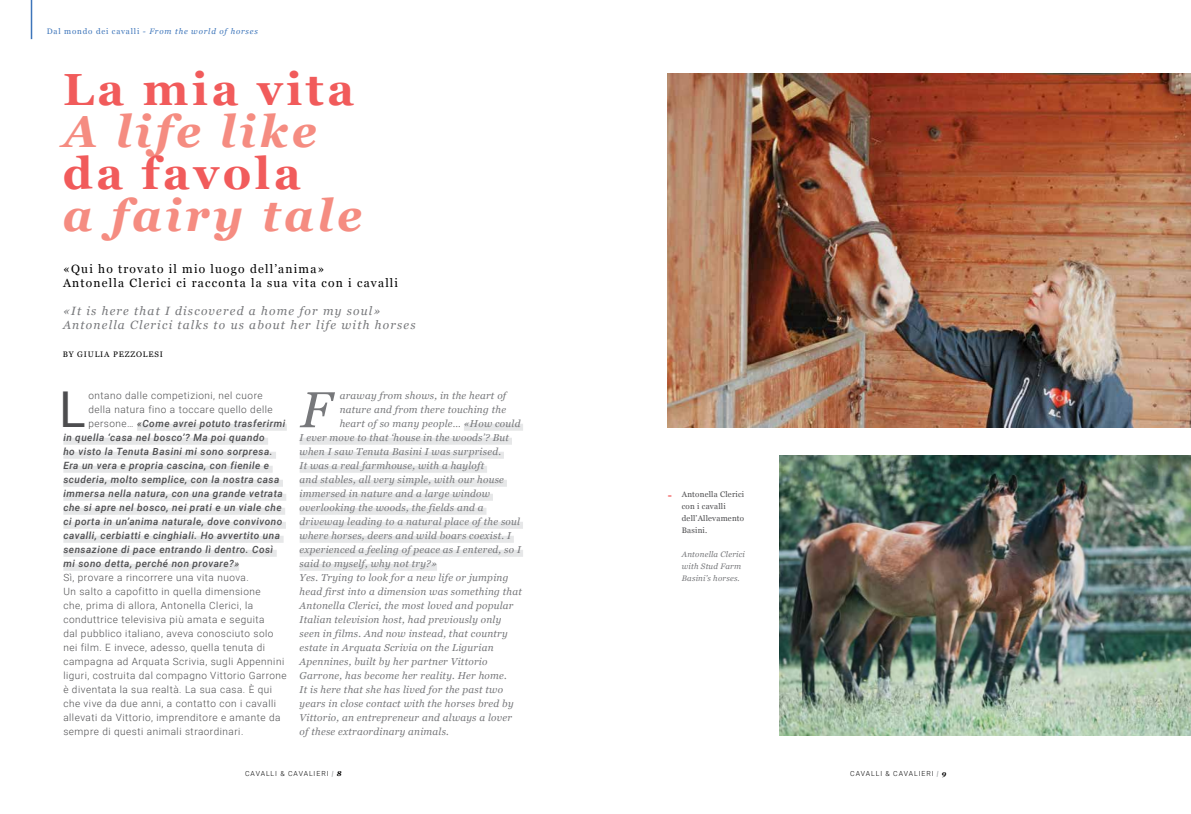
<style>
.page{position:relative;width:1191px;height:814px;background:#fff}
.page>*{position:absolute;margin:0;border:0;box-sizing:border-box;transform-origin:0 0}
.t1{font:italic 50.4px "Georgia";color:#77787b}
.t2{font:49.4px "Roboto";color:#4d4d4f}
.t3{font:italic 700 45px "Georgia";letter-spacing:.08em;color:#f58c81}
.t4{font:700 45px "Georgia";letter-spacing:.08em;color:#f15b5b}
.t5{font:italic 12px/14px "Georgia";letter-spacing:.1em;color:#77787b}
.t6{font:12px/14px "Georgia";letter-spacing:.1em;color:#000}
.t7{font:700 11px "Georgia";color:#f15b5b}
.t8{font:italic 10px "Georgia";letter-spacing:.025em;color:#77787b}
.t9{font:300 10px/14px "Roboto";letter-spacing:.05em;color:#4d4d4f}
.t10{font:italic 500 10px "Roboto";letter-spacing:.05em;color:#4d4d4f}
.t11{font:8px/12px "Georgia";letter-spacing:.025em;color:#4d4d4f}
.t12{font:italic 8px/12px "Georgia";letter-spacing:.025em;color:#77787b}
.t13{font:italic 8px "Georgia";letter-spacing:.1em;color:#3d75ba}
.t14{font:8px "Georgia";letter-spacing:.1em;color:#000}
.t15{font:300 7px "Roboto";letter-spacing:.135em;color:#000}
.s1{font-style:normal}
.s2{font-weight:300;font-style:normal}
.s3{font-weight:700;font-style:italic;color:#939598}
.s4{font-family:"Georgia";font-weight:700;font-style:italic}
</style>
<div class="page">
<hr style="left:31px;top:0;width:1px;height:39px;background:#3d75ba">
<img style="left:667px;top:74px;width:524px;height:353px">
<img style="left:779px;top:455px;width:412px;height:280px">
<div style="left:137px;top:423px;width:150px;height:7px;background:#e6e7e8"></div>
<div style="left:63px;top:437px;width:205px;height:7px;background:#e6e7e8"></div>
<div style="left:63px;top:451px;width:213px;height:7px;background:#e6e7e8"></div>
<div style="left:63px;top:465px;width:210px;height:7px;background:#e6e7e8"></div>
<div style="left:63px;top:479px;width:220px;height:7px;background:#e6e7e8"></div>
<div style="left:63px;top:493px;width:223px;height:7px;background:#e6e7e8"></div>
<div style="left:63px;top:507px;width:222px;height:7px;background:#e6e7e8"></div>
<div style="left:63px;top:521px;width:223px;height:7px;background:#e6e7e8"></div>
<div style="left:63px;top:535px;width:221px;height:7px;background:#e6e7e8"></div>
<div style="left:63px;top:549px;width:214px;height:7px;background:#e6e7e8"></div>
<div style="left:63px;top:563px;width:176px;height:7px;background:#e6e7e8"></div>
<div style="left:464px;top:423px;width:59px;height:7px;background:#e6e7e8"></div>
<div style="left:300px;top:437px;width:212px;height:7px;background:#e6e7e8"></div>
<div style="left:300px;top:451px;width:204px;height:7px;background:#e6e7e8"></div>
<div style="left:300px;top:465px;width:187px;height:7px;background:#e6e7e8"></div>
<div style="left:300px;top:479px;width:207px;height:7px;background:#e6e7e8"></div>
<div style="left:300px;top:493px;width:193px;height:7px;background:#e6e7e8"></div>
<div style="left:300px;top:507px;width:186px;height:7px;background:#e6e7e8"></div>
<div style="left:300px;top:521px;width:223px;height:7px;background:#e6e7e8"></div>
<div style="left:300px;top:535px;width:214px;height:7px;background:#e6e7e8"></div>
<div style="left:300px;top:549px;width:223px;height:7px;background:#e6e7e8"></div>
<div style="left:300px;top:563px;width:137px;height:7px;background:#e6e7e8"></div>
<p class="t13" style="left:47px;top:25px;width:213px"><span class="s1">Dal mondo dei cavalli</span> - From the world of horses</p>
<h3 class="t4" style="left:63px;top:55px;width:293px">La mia vita</h3>
<h3 class="t3" style="left:63px;top:98px;width:255px">A life like</h3>
<h3 class="t4" style="left:63px;top:139px;width:239px">da favola</h3>
<h3 class="t3" style="left:63px;top:182px;width:301px">a fairy tale</h3>
<p class="t6" style="left:63px;top:261px;width:336px">«Qui ho trovato il mio luogo dell’anima»<br>Antonella Clerici ci racconta la sua vita con i cavalli</p>
<p class="t5" style="left:63px;top:303px;width:354px">«It is here that I discovered a home for my soul»<br>Antonella Clerici talks to us about her life with horses</p>
<p class="t14" style="left:63px;top:348px;width:102px">by Giulia Pezzolesi</p>
<h2 class="t2" style="left:59px;top:375px;width:28px">L</h2>
<p class="t9" style="left:88px;top:388px;width:176px">ontano dalle competizioni, nel cuore</p>
<p class="t9" style="left:88px;top:402px;width:186px">della natura fino a toccare quello delle</p>
<p class="t10" style="left:88px;top:416px;width:198px"><span class="s2">persone…</span> «Come avrei potuto trasferirmi</p>
<p class="t10" style="left:63px;top:430px;width:203px">in quella ‘casa nel bosco’? Ma poi quando</p>
<p class="t10" style="left:63px;top:444px;width:211px">ho visto la Tenuta Basini mi sono sorpresa.</p>
<p class="t10" style="left:63px;top:458px;width:207px">Era un vera e propria cascina, con fienile e</p>
<p class="t10" style="left:63px;top:472px;width:218px">scuderia, molto semplice, con la nostra casa</p>
<p class="t10" style="left:63px;top:486px;width:221px">immersa nella natura, con una grande vetrata</p>
<p class="t10" style="left:63px;top:500px;width:220px">che si apre nel bosco, nei prati e un viale che</p>
<p class="t10" style="left:63px;top:514px;width:220px">ci porta in un’anima naturale, dove convivono</p>
<p class="t10" style="left:63px;top:528px;width:218px">cavalli, cerbiatti e cinghiali. Ho avvertito una</p>
<p class="t10" style="left:63px;top:542px;width:211px">sensazione di pace entrando lì dentro. Così</p>
<p class="t10" style="left:63px;top:556px;width:177px">mi sono detta, perché non provare?»</p>
<p class="t9" style="left:63px;top:570px;width:225px">Sì, provare a rincorrere una vita nuova.<br>Un salto a capofitto in quella dimensione<br>che, prima di allora, Antonella Clerici, la conduttrice televisiva più amata e seguita<br>dal pubblico italiano, aveva conosciuto solo nei film. E invece, adesso, quella tenuta di campagna ad Arquata Scrivia, sugli Appennini liguri, costruita dal compagno Vittorio Garrone è diventata la sua realtà. La sua casa. È qui che vive da due anni, a contatto con i cavalli allevati da Vittorio, imprenditore e amante da sempre di questi animali straordinari.</p>
<h1 class="t1" style="left:300px;top:373px;width:32px">F</h1>
<p class="t8" style="left:340px;top:388px;width:168px">araway from shows, in the heart of</p>
<p class="t8" style="left:340px;top:402px;width:168px">nature and from there touching the</p>
<p class="t8" style="left:340px;top:416px;width:182px">heart of so many people… «How could</p>
<p class="t8" style="left:300px;top:430px;width:211px">I ever move to that ‘house in the woods’? But</p>
<p class="t8" style="left:300px;top:444px;width:203px">when I saw Tenuta Basini I was surprised.</p>
<p class="t8" style="left:300px;top:458px;width:186px">It was a real farmhouse, with a hayloft</p>
<p class="t8" style="left:300px;top:472px;width:206px">and stables, all very simple, with our house</p>
<p class="t8" style="left:300px;top:486px;width:192px">immersed in nature and a large window</p>
<p class="t8" style="left:300px;top:500px;width:185px">overlooking the woods, the fields and a</p>
<p class="t8" style="left:300px;top:514px;width:222px">driveway leading to a natural place of the soul</p>
<p class="t8" style="left:300px;top:528px;width:213px">where horses, deers and wild boars coexist. I</p>
<p class="t8" style="left:300px;top:542px;width:223px">experienced a feeling of peace as I entered, so I</p>
<p class="t8" style="left:300px;top:556px;width:139px">said to myself, why not try?»</p>
<p class="t8" style="left:300px;top:570px;width:210px">Yes. Trying to look for a new life or jumping</p>
<p class="t8" style="left:300px;top:584px;width:224px">head first into a dimension was something that</p>
<p class="t8" style="left:300px;top:598px;width:215px">Antonella Clerici, the most loved and popular</p>
<p class="t8" style="left:300px;top:612px;width:203px">Italian television host, had previously only</p>
<p class="t8" style="left:300px;top:626px;width:209px">seen in films. And now instead, that country</p>
<p class="t8" style="left:300px;top:640px;width:195px">estate in Arquata Scrivia on the Ligurian</p>
<p class="t8" style="left:300px;top:654px;width:189px">Apennines, built by her partner Vittorio</p>
<p class="t8" style="left:300px;top:668px;width:209px">Garrone, has become her reality. Her home.</p>
<p class="t8" style="left:300px;top:682px;width:205px">It is here that she has lived for the past two</p>
<p class="t8" style="left:300px;top:696px;width:215px">years in close contact with the horses bred by</p>
<p class="t8" style="left:300px;top:710px;width:214px">Vittorio, an entrepreneur and always a lover</p>
<p class="t8" style="left:300px;top:724px;width:151px">of these extraordinary animals.</p>
<p class="t7" style="left:668px;top:487px;width:6px">-</p>
<p class="t11" style="left:682px;top:487px;width:64px">Antonella Clerici con i cavalli dell’Allevamento<br>Basini.</p>
<p class="t12" style="left:682px;top:547px;width:65px">Antonella Clerici with Stud Farm<br>Basini’s horses.</p>
<p class="t15" style="left:245px;top:769px;width:98px">CAVALLI &amp; CAVALIERI <span class="s3">|</span> <span class="s4">8</span></p>
<p class="t15" style="left:850px;top:769px;width:98px">CAVALLI &amp; CAVALIERI <span class="s3">|</span> <span class="s4">9</span></p>
</div>
